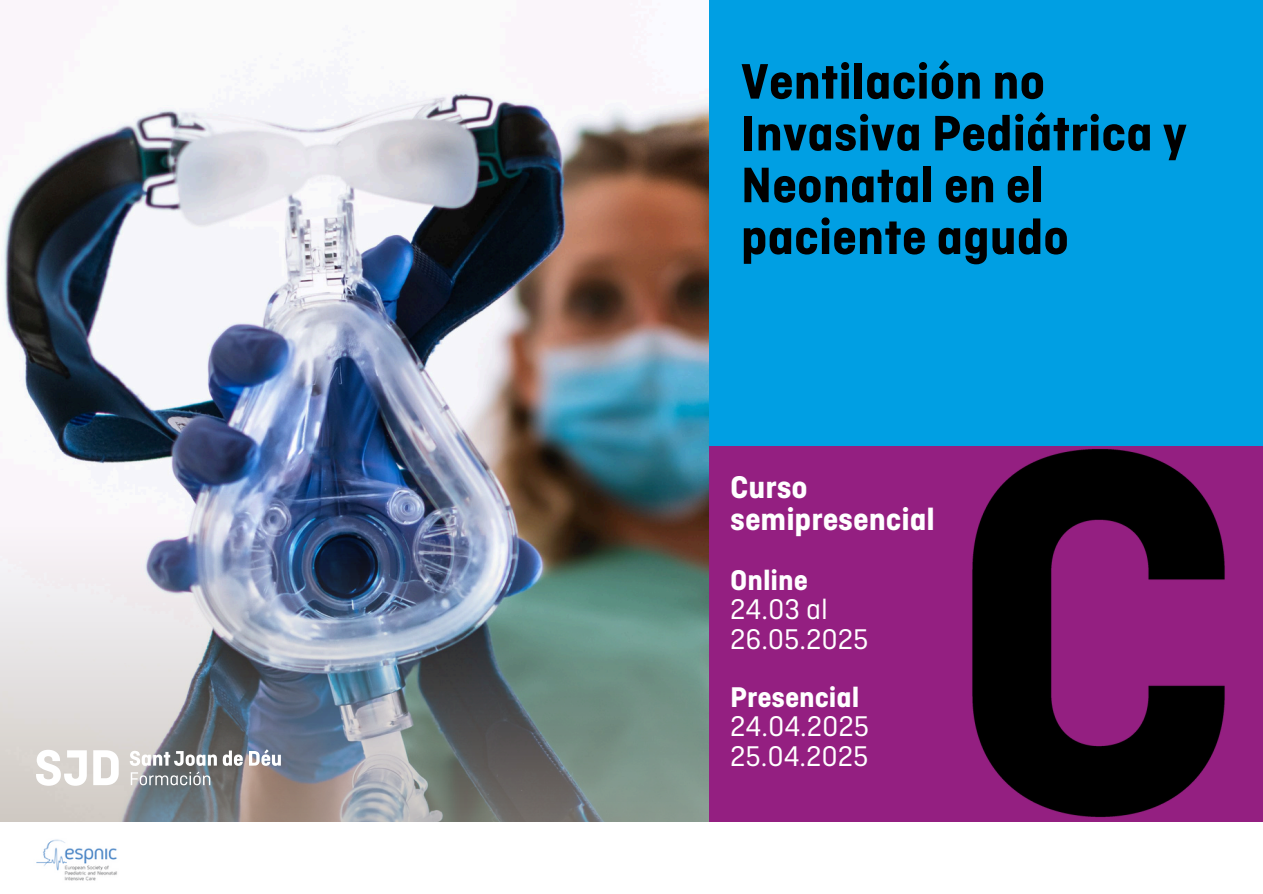
<style>
.page{position:relative;width:1263px;height:894px;background:#fff}
.page>*{position:absolute;margin:0;border:0;box-sizing:border-box;transform-origin:0 0}
.t1{font:700 52.5px/51.8px "Ciutadella";color:#000}
.t2{font:700 33px/32.7px "Ciutadella";color:#fff}
.t3{font:30px/29.2px "Ciutadella";color:#fff}
.t4{font:700 30px "Ciutadella";color:#fff}
</style>
<div class="page">
<img style="left:2px;top:0;width:1154px;height:385px">
<div style="left:709px;top:1px;width:553px;height:445px;background:#009fe3"></div>
<div style="left:709px;top:446px;width:554px;height:375px;background:#941f81"></div>
<img style="left:943px;top:449px;width:309px;height:373px">
<img style="left:0;top:385px;width:709px;height:436px">
<svg style="left:93px;top:750px;width:26px;height:35px"></svg>
<svg style="left:36px;top:749px;width:51px;height:36px"></svg>
<svg style="left:130px;top:749px;width:151px;height:36px"></svg>
<img style="left:36px;top:839px;width:81px;height:42px">
<p class="t1" style="left:741px;top:60px;width:448px">Ventilación no<br>Invasiva Pediátrica y<br>Neonatal en el paciente agudo</p>
<p class="t2" style="left:730px;top:473px;width:206px">Curso semipresencial</p>
<p class="t4" style="left:730px;top:564px;width:79px">Online</p>
<p class="t3" style="left:730px;top:597px;width:140px">24.03 al<br>26.05.2025</p>
<h1 class="t4" style="left:730px;top:681px;width:131px">Presencial</h1>
<p class="t3" style="left:730px;top:714px;width:140px">24.04.2025</p>
<h2 class="t3" style="left:730px;top:743px;width:140px">25.04.2025</h2>
</div>
